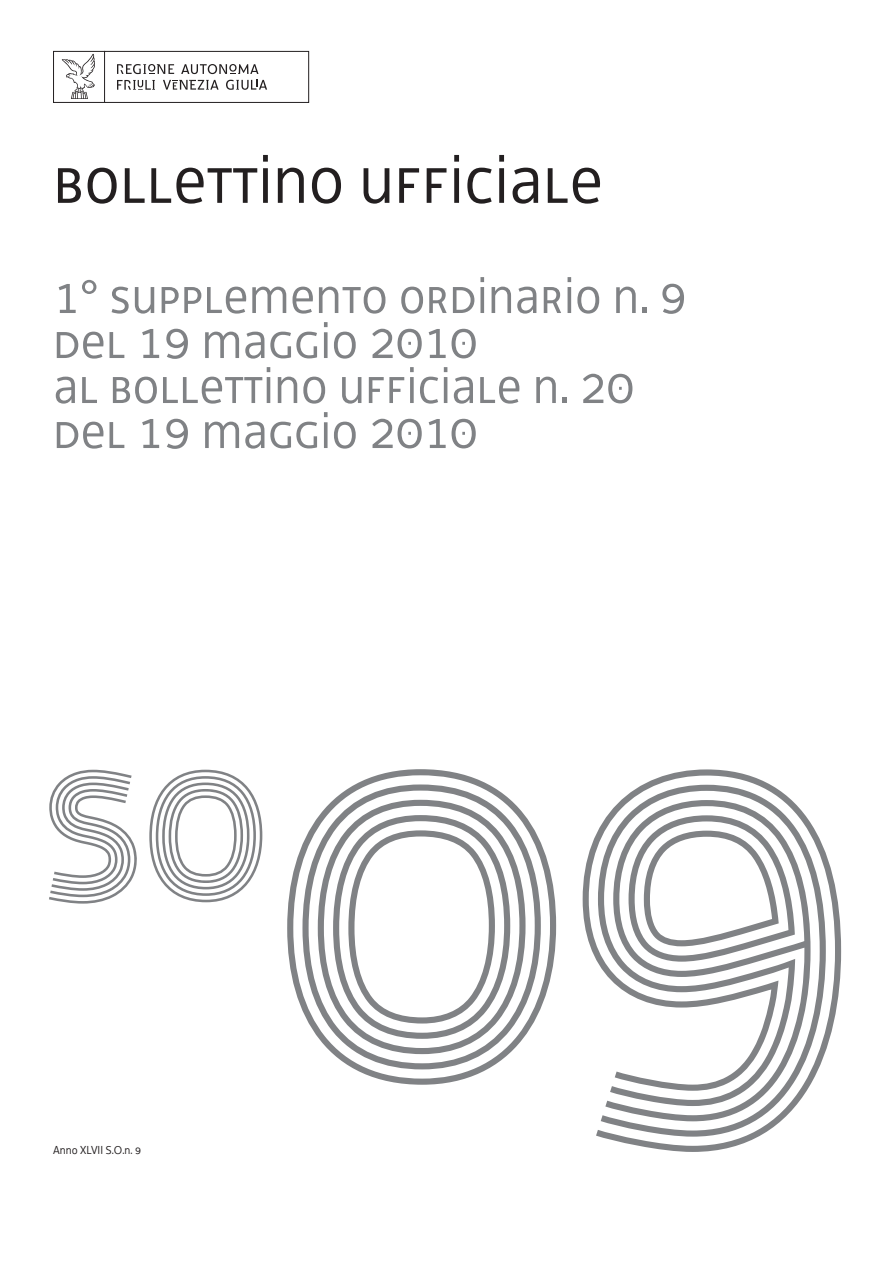
<style>
.page{position:relative;width:893px;height:1263px;background:#fff}
.page>*{position:absolute;margin:0;border:0;box-sizing:border-box;transform-origin:0 0}
.t1{font:72px "Decima UNI";color:#231f20}
.t2{font:54px/45px "Decima UNI";color:#808285}
.t3{font:12px "Decima WE";color:#231f20}
</style>
<div class="page">
<div style="left:53px;top:51px;width:52px;height:52px;border:1px solid #231f20"></div>
<div style="left:104px;top:51px;width:205px;height:52px;border:1px solid #231f20"></div>
<svg style="left:62px;top:54px;width:33px;height:45px"></svg>
<svg style="left:181px;top:64px;width:77px;height:10px"></svg>
<svg style="left:117px;top:64px;width:57px;height:10px"></svg>
<svg style="left:226px;top:80px;width:41px;height:10px"></svg>
<svg style="left:117px;top:80px;width:38px;height:10px"></svg>
<svg style="left:163px;top:80px;width:56px;height:10px"></svg>
<svg style="left:287px;top:769px;width:270px;height:316px"></svg>
<svg style="left:583px;top:769px;width:258px;height:383px"></svg>
<svg style="left:605px;top:800px;width:205px;height:321px"></svg>
<svg style="left:49px;top:770px;width:88px;height:134px"></svg>
<svg style="left:149px;top:769px;width:114px;height:134px"></svg>
<h1 class="t1" style="left:53px;top:137px;width:552px">BOLLETTINO UFFICIALE</h1>
<p class="t2" style="left:53px;top:273px;width:635px">1° sUPPLEmenTO ORDINARIO n. 9<br>DEL 19 maggio 2010<br>AL BOLLETTINO UFFICIALE N. 20<br>DEL 19 maggio 2010</p>
<p class="t3" style="left:53px;top:1142px;width:89px">Anno XLVII S.O.n. 9</p>
</div>
